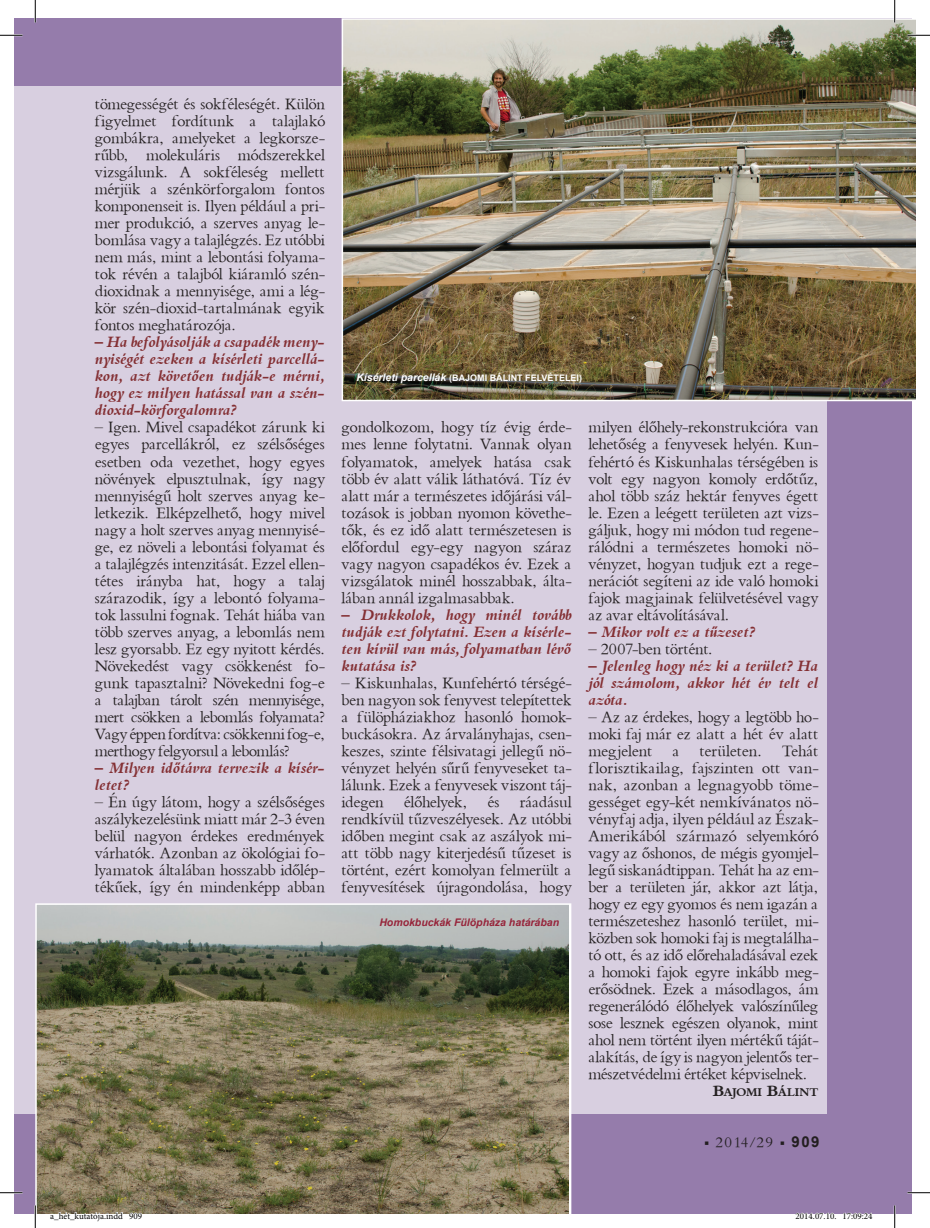
<style>
.page{position:relative;width:930px;height:1228px;background:#fff}
.page>*{position:absolute;margin:0;border:0;box-sizing:border-box;transform-origin:0 0}
.Normál{font:16.5px/17px "Bembo PFL";color:#231f20;text-align:justify}
.kérdés{font:italic 700 16.5px/17px "Bembo PFL";color:#843034;text-align:justify}
.szerző{font:700 12.3px "Bembo PFL";letter-spacing:.01em;color:#231f20}
.Képalá{font:italic 700 10.5px "Arial";color:#97253b}
.Képalá-2{font:700 9px "Arial";color:#fff}
.t1{font:9px "Minion Pro";color:#000}
.s1{font-style:italic;font-size:10.5px}
.s2{font-size:16.5px}
</style>
<div class="page">
<div style="left:14px;top:18px;width:897px;height:1195px;background:#957cab"></div>
<div style="left:14px;top:86px;width:812px;height:1027px;background:#d8cfe0"></div>
<img style="left:341px;top:18px;width:574px;height:383px">
<svg style="left:35px;top:903px;width:536px;height:310px;background:#7f7b61"></svg>
<hr style="left:0;top:34px;width:22px;height:2px;background:#fff">
<hr style="left:907px;top:34px;width:22px;height:2px;background:#fff">
<hr style="left:0;top:1191px;width:22px;height:2px;background:#fff">
<hr style="left:907px;top:1191px;width:22px;height:2px;background:#fff">
<hr style="left:34px;top:0;width:2px;height:23px;background:#fff">
<hr style="left:34px;top:1205px;width:2px;height:22px;background:#fff">
<hr style="left:893px;top:0;width:2px;height:23px;background:#fff">
<hr style="left:893px;top:1205px;width:2px;height:22px;background:#fff">
<svg style="left:0;top:35px;width:22px;height:1px"></svg>
<svg style="left:907px;top:35px;width:22px;height:1px"></svg>
<svg style="left:0;top:1192px;width:22px;height:1px"></svg>
<svg style="left:907px;top:1192px;width:22px;height:1px"></svg>
<svg style="left:35px;top:0;width:1px;height:23px"></svg>
<svg style="left:35px;top:1205px;width:1px;height:22px"></svg>
<svg style="left:894px;top:0;width:1px;height:23px"></svg>
<svg style="left:894px;top:1205px;width:1px;height:22px"></svg>
<svg style="left:50px;top:1211px;width:92px;height:3px"></svg>
<svg style="left:795px;top:1212px;width:41px;height:2px"></svg>
<svg style="left:842px;top:1212px;width:30px;height:2px"></svg>
<p class="Normál" style="left:95px;top:95px;width:231px">tömegességét és sokféleségét. Külön figyelmet fordítunk a talajlakó gombákra, amelyeket a legkorsze&shy;rűbb, molekuláris módszerekkel vizsgálunk. A sokféleség mellett mérjük a szénkörforgalom fontos komponenseit is. Ilyen például a pri&shy;mer produkció, a szerves anyag le&shy;bomlása vagy a talajlégzés. Ez utóbbi nem más, mint a lebontási folyama&shy;tok révén a talajból kiáramló szén&shy;dioxidnak a mennyisége, ami a lég&shy;kör szén-dioxid-tartalmának egyik fontos meghatározója.</p>
<p class="kérdés" style="left:95px;top:334px;width:231px">– Ha befolyásolják a csapadék men - nyiségét ezeken a kísérleti parcellá&shy;kon, azt követően tudják-e mérni, hogy ez milyen hatással van a szén&shy;dioxid-körforgalomra?</p>
<p class="Normál" style="left:95px;top:418px;width:231px">– Igen. Mivel csapadékot zárunk ki egyes parcellákról, ez szélsőséges esetben oda vezethet, hogy egyes növények elpusztulnak, így nagy mennyiségű holt szerves anyag ke&shy;letkezik. Elképzelhető, hogy mivel nagy a holt szerves anyag mennyisé&shy;ge, ez növeli a lebontási folyamat és a talajlégzés intenzitását. Ezzel ellen&shy;tétes irányba hat, hogy a talaj szárazodik, így a lebontó folyama&shy;tok lassulni fognak. Tehát hiába van több szerves anyag, a lebomlás nem lesz gyorsabb. Ez egy nyitott kérdés.<br>Növekedést vagy csökkenést fo&shy;gunk tapasztalni? Növekedni fog-e a talajban tárolt szén mennyisége, mert csökken a lebomlás folyamata?<br>Vagy éppen fordítva: csökkenni fog-e, merthogy felgyorsul a lebomlás?</p>
<p class="kérdés" style="left:95px;top:758px;width:231px">– Milyen időtávra tervezik a kísér&shy;letet?</p>
<p class="Normál" style="left:95px;top:792px;width:231px">– Én úgy látom, hogy a szélsőséges aszálykezelésünk miatt már 2-3 éven belül nagyon érdekes eredmények várhatók. Azonban az ökológiai fo&shy;lyamatok általában hosszabb időlép&shy;tékűek, így én mindenképp abban</p>
<p class="Képalá-2" style="left:356px;top:372px;width:227px"><span class="s1">Kísérleti parcellák</span> (BAJOMI BÁLINT FELVÉTELEI)</p>
<p class="Normál" style="left:341px;top:418px;width:231px">gondolkozom, hogy tíz évig érde&shy;mes lenne folytatni. Vannak olyan folyamatok, amelyek hatása csak több év alatt válik láthatóvá. Tíz év alatt már a természetes időjárási vál&shy;tozások is jobban nyomon követhe&shy;tők, és ez idő alatt természetesen is előfordul egy-egy nagyon száraz vagy nagyon csapadékos év. Ezek a vizsgálatok minél hosszabbak, álta&shy;lában annál izgalmasabbak.</p>
<p class="kérdés" style="left:341px;top:605px;width:231px">– Drukkolok, hogy minél tovább tudják ezt folytatni. Ezen a kísérle&shy;ten kívül van más, folyamatban lévő kutatása is?</p>
<p class="Normál" style="left:341px;top:673px;width:231px">– Kiskunhalas, Kunfehértó térségé&shy;ben nagyon sok fenyvest telepítettek a fülöpháziakhoz hasonló homok&shy;buckásokra. Az árvalányhajas, csen&shy;keszes, szinte félsivatagi jellegű nö&shy;vényzet helyén sűrű fenyveseket ta&shy;lálunk. Ezek a fenyvesek viszont táj&shy;idegen élőhelyek, és ráadásul rendkívül tűzveszélyesek. Az utóbbi időben megint csak az aszályok mi&shy;att több nagy kiterjedésű tűzeset is történt, ezért komolyan felmerült a fenyvesítések újragondolása, hogy</p>
<p class="Képalá" style="left:379px;top:914px;width:181px">Homokbuckák Fülöpháza határában</p>
<p class="Normál" style="left:588px;top:418px;width:231px">milyen élőhely-rekonstrukcióra van lehetőség a fenyvesek helyén. Kun&shy;fehértó és Kiskunhalas térségében is volt egy nagyon komoly erdőtűz, ahol több száz hektár fenyves égett le. Ezen a leégett területen azt vizs&shy;gáljuk, hogy mi módon tud regene&shy;rálódni a természetes homoki nö&shy;vényzet, hogyan tudjuk ezt a rege&shy;nerációt segíteni az ide való homoki fajok magjainak felülvetésével vagy az avar eltávolításával.</p>
<p class="kérdés" style="left:588px;top:622px;width:168px">– Mikor volt ez a tűzeset?</p>
<p class="Normál" style="left:588px;top:639px;width:125px">– 2007-ben történt.</p>
<p class="kérdés" style="left:588px;top:656px;width:231px">– Jelenleg hogy néz ki a terület? Ha jól számolom, akkor hét év telt el azóta.</p>
<p class="Normál" style="left:588px;top:707px;width:231px">– Az az érdekes, hogy a legtöbb ho&shy;moki faj már ez alatt a hét év alatt megjelent a területen. Tehát florisztikailag, fajszinten ott van&shy;nak, azonban a legnagyobb töme&shy;gességet egy-két nemkívánatos nö&shy;vényfaj adja, ilyen például az Észak-Amerikából származó selyemkóró vagy az őshonos, de mégis gyomjel&shy;legű siskanádtippan. Tehát ha az em&shy;ber a területen jár, akkor azt látja, hogy ez egy gyomos és nem igazán a természeteshez hasonló terület, mi&shy;közben sok homoki faj is megtalálha&shy;tó ott, és az idő előrehaladásával ezek a homoki fajok egyre inkább meg&shy;erősödnek. Ezek a másodlagos, ám regenerálódó élőhelyek valószínűleg sose lesznek egészen olyanok, mint ahol nem történt ilyen mértékű táját&shy;alakítás, de így is nagyon jelentős ter&shy;mészetvédelmi értéket képviselnek.</p>
<p class="szerző" style="left:712px;top:1084px;width:107px"><span class="s2">B</span>AJOMI <span class="s2">B</span>ÁLINT</p>
<p class="t1" style="left:50px;top:1209px;width:93px">a_hét_kutatója.indd 909</p>
<p class="t1" style="left:795px;top:1209px;width:78px">2014.07.10. 17:09:24</p>
</div>
